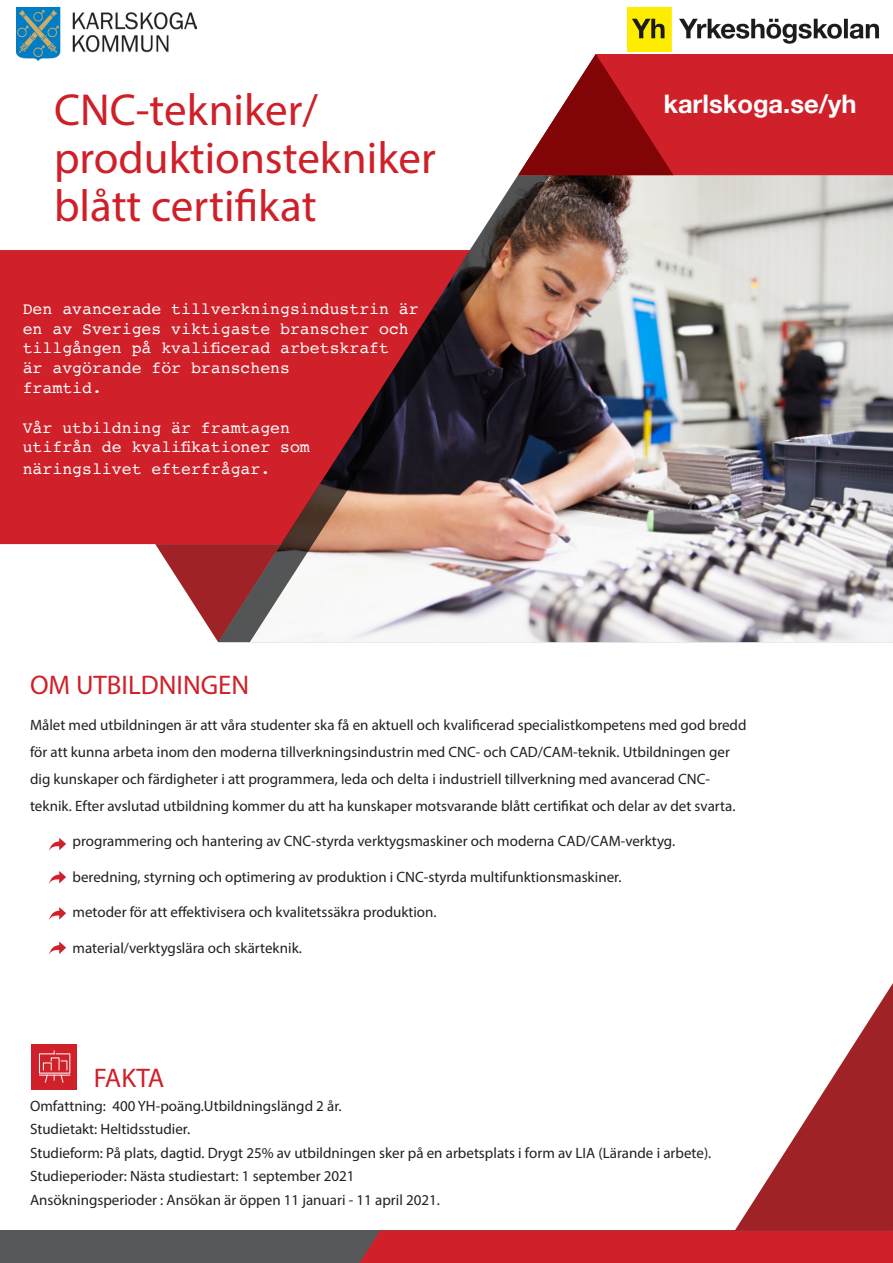
<style>
.page{position:relative;width:893px;height:1263px;background:#fff}
.page>*{position:absolute;margin:0;border:0;box-sizing:border-box;transform-origin:0 0}
.body_text{font:45px/48px "Myriad Pro";color:#cf2029}
.body_text-2{font:27px "Myriad Pro";color:#d02029}
.t1{font:700 25.5px "Helvetica Neue";color:#fff}
.t2{font:16.5px/19.8px "Courier";color:#fff}
.body_text-3{font:15px/27px "Myriad Pro";color:#231f20}
</style>
<div class="page">
<div style="left:0;top:1230px;width:893px;height:33px;background:#57585a"></div>
<div style="left:31px;top:1044px;width:46px;height:46px;background:#d02029"></div>
<svg style="left:39px;top:1050px;width:31px;height:33px"></svg>
<hr style="left:39px;top:1074px;width:31px;height:2px;background:#fff">
<svg style="left:359px;top:983px;width:534px;height:280px"></svg>
<img style="left:550px;top:175px;width:343px;height:467px">
<div style="left:0;top:250px;width:218px;height:294px;background:#d02029"></div>
<div style="left:673px;top:54px;width:220px;height:121px;background:#d02029"></div>
<svg style="left:155px;top:544px;width:63px;height:98px"></svg>
<svg style="left:218px;top:175px;width:332px;height:467px"></svg>
<svg style="left:518px;top:54px;width:155px;height:121px"></svg>
<svg style="left:49px;top:838px;width:17px;height:13px"></svg>
<svg style="left:49px;top:871px;width:17px;height:13px"></svg>
<svg style="left:49px;top:907px;width:17px;height:13px"></svg>
<svg style="left:49px;top:941px;width:17px;height:13px"></svg>
<img style="left:17px;top:8px;width:179px;height:53px">
<img style="left:628px;top:7px;width:251px;height:45px">
<p class="body_text" style="left:54px;top:86px;width:383px">CNC-tekniker/ produktionstekniker blått certifikat</p>
<p class="t2" style="left:23px;top:298px;width:398px">Den avancerade tillverkningsindustrin är en av Sveriges viktigaste branscher och tillgången på kvalificerad arbetskraft<br>är avgörande för branschens<br>framtid.</p>
<p class="t2" style="left:23px;top:417px;width:289px">Vår utbildning är framtagen utifrån de kvalifikationer som</p>
<p class="t2" style="left:23px;top:458px;width:249px">näringslivet efterfrågar.</p>
<p class="t1" style="left:663px;top:84px;width:195px">karlskoga.se/yh</p>
<p class="body_text-2" style="left:30px;top:668px;width:221px">OM UTBILDNINGEN</p>
<p class="body_text-3" style="left:30px;top:711px;width:718px">Målet med utbildningen är att våra studenter ska få en aktuell och kvalificerad specialistkompetens med god bredd för att kunna arbeta inom den moderna tillverkningsindustrin med CNC- och CAD/CAM-teknik. Utbildningen ger dig kunskaper och färdigheter i att programmera, leda och delta i industriell tillverkning med avancerad CNC&shy;teknik. Efter avslutad utbildning kommer du att ha kunskaper motsvarande blått certifikat och delar av det svarta.</p>
<p class="body_text-3" style="left:73px;top:827px;width:604px">programmering och hantering av CNC-styrda verktygsmaskiner och moderna CAD/CAM-verktyg.</p>
<p class="body_text-3" style="left:73px;top:863px;width:550px">beredning, styrning och optimering av produktion i CNC-styrda multifunktionsmaskiner.</p>
<p class="body_text-3" style="left:73px;top:898px;width:366px">metoder för att effektivisera och kvalitetssäkra produktion.</p>
<p class="body_text-3" style="left:73px;top:934px;width:231px">material/verktygslära och skärteknik.</p>
<p class="body_text-2" style="left:94px;top:1061px;width:72px">FAKTA</p>
<p class="body_text-3" style="left:30px;top:1092px;width:313px">Omfattning: 400 YH-poäng.Utbildningslängd 2 år.</p>
<p class="body_text-3" style="left:30px;top:1115px;width:162px">Studietakt: Heltidsstudier.</p>
<p class="body_text-3" style="left:30px;top:1139px;width:683px">Studieform: På plats, dagtid. Drygt 25% av utbildningen sker på en arbetsplats i form av LIA (Lärande i arbete).</p>
<p class="body_text-3" style="left:30px;top:1162px;width:326px">Studieperioder: Nästa studiestart: 1 september 2021</p>
<p class="body_text-3" style="left:30px;top:1186px;width:411px">Ansökningsperioder : Ansökan är öppen 11 januari - 11 april 2021.</p>
</div>
